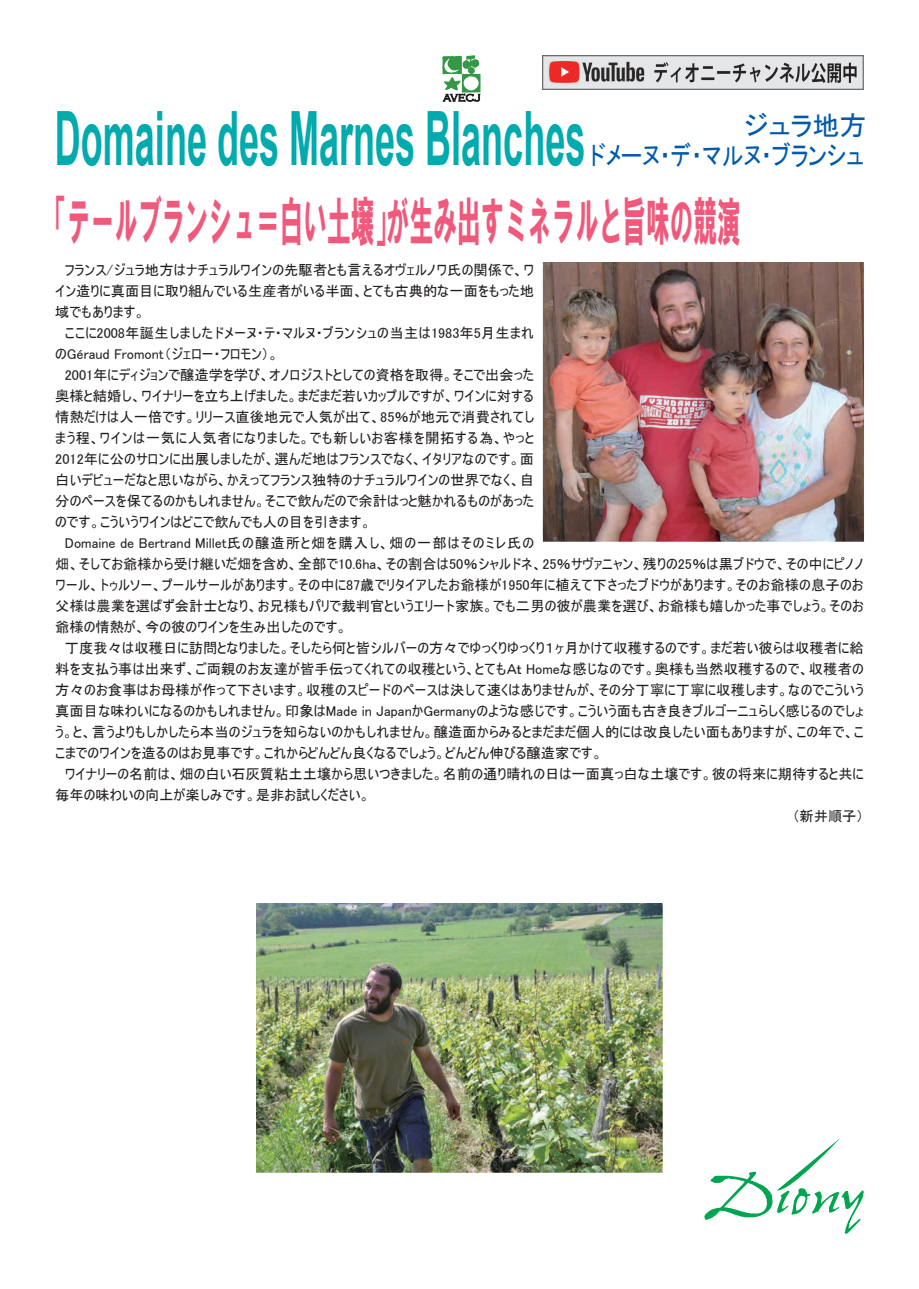
<style>
.page{position:relative;width:919px;height:1289px;background:#fff}
.page>*{position:absolute;margin:0;border:0;box-sizing:border-box;transform-origin:0 0}
.t1{font:700 75px "Arial";color:#00aaad;scale:.48 1}
.t2{font:52.5px "HG Soei Kakugothic UB";color:#f0597b;scale:.45 1}
.t3{font:27px/30.5px "JK P Gothic";color:#015aaa;text-align:right}
.t4{font:14.25px "MS UI Gothic";letter-spacing:.005em;color:#231f20}
.t5{font:14.25px "MS UI Gothic";letter-spacing:.04em;color:#231f20}
.t6{font:14.25px "MS UI Gothic";letter-spacing:.03em;color:#231f20}
.t7{font:14.25px "MS UI Gothic";letter-spacing:.045em;color:#231f20}
</style>
<div class="page">
<svg style="left:704px;top:1138px;width:160px;height:95px"></svg>
<img style="left:256px;top:903px;width:407px;height:269px">
<svg style="left:442px;top:55px;width:38px;height:47px"></svg>
<img style="left:542px;top:262px;width:322px;height:279px">
<img style="left:542px;top:55px;width:321px;height:34px">
<h1 class="t1" style="left:55px;top:86px;width:1106px">Domaine des Marnes Blanches</h1>
<h3 class="t3" style="left:590px;top:110px;width:278px">ジュラ地方<br>ドメーヌ・デ・マルヌ・ブランシュ</h3>
<h2 class="t2" style="left:43px;top:195px;width:1550px">「テールブランシュ＝白い土壌」が生み出すミネラルと旨味の競演</h2>
<p class="t4" style="left:55px;top:262px;width:480px">　フランス/ジュラ地方はナチュラルワインの先駆者とも言えるオヴェルノワ氏の関係で、ワ</p>
<p class="t4" style="left:55px;top:283px;width:480px">イン造りに真面目に取り組んでいる生産者がいる半面、とても古典的な一面をもった地</p>
<p class="t4" style="left:55px;top:304px;width:91px">域でもあります。</p>
<p class="t6" style="left:55px;top:325px;width:480px">　ここに2008年誕生しましたドメーヌ・テ・マルヌ・ブランシュの当主は1983年5月生まれ</p>
<p class="t4" style="left:55px;top:346px;width:225px">のGéraud Fromont（ジェロー・フロモン）。</p>
<p class="t4" style="left:55px;top:367px;width:480px">　2001年にディジョンで醸造学を学び、オノロジストとしての資格を取得。そこで出会った</p>
<p class="t4" style="left:55px;top:388px;width:480px">奥様と結婚し、ワイナリーを立ち上げました。まだまだ若いカップルですが、ワインに対する</p>
<p class="t4" style="left:55px;top:410px;width:480px">情熱だけは人一倍です。リリース直後地元で人気が出て、85％が地元で消費されてし</p>
<p class="t7" style="left:55px;top:431px;width:480px">まう程、ワインは一気に人気者になりました。でも新しいお客様を開拓する為、やっと</p>
<p class="t4" style="left:55px;top:452px;width:480px">2012年に公のサロンに出展しましたが、選んだ地はフランスでなく、イタリアなのです。面</p>
<p class="t4" style="left:55px;top:473px;width:480px">白いデビューだなと思いながら、かえってフランス独特のナチュラルワインの世界でなく、自</p>
<p class="t4" style="left:55px;top:494px;width:480px">分のペースを保てるのかもしれません。そこで飲んだので余計はっと魅かれるものがあった</p>
<p class="t4" style="left:55px;top:515px;width:317px">のです。こういうワインはどこで飲んでも人の目を引きます。</p>
<p class="t5" style="left:55px;top:536px;width:480px">　Domaine de Bertrand Millet氏の醸造所と畑を購入し、畑の一部はそのミレ氏の</p>
<p class="t4" style="left:55px;top:557px;width:809px">畑、そしてお爺様から受け継いだ畑を含め、全部で10.6ha、その割合は50％シャルドネ、25％サヴァニャン、残りの25％は黒ブドウで、その中にピノノ</p>
<p class="t4" style="left:55px;top:578px;width:809px">ワール、トゥルソー、プールサールがあります。その中に87歳でリタイアしたお爺様が1950年に植えて下さったブドウがあります。そのお爺様の息子のお</p>
<p class="t4" style="left:55px;top:599px;width:809px">父様は農業を選ばず会計士となり、お兄様もパリで裁判官というエリート家族。でも二男の彼が農業を選び、お爺様も嬉しかった事でしょう。そのお</p>
<p class="t4" style="left:55px;top:620px;width:293px">爺様の情熱が、今の彼のワインを生み出したのです。</p>
<p class="t4" style="left:55px;top:641px;width:809px">　丁度我々は収穫日に訪問となりました。そしたら何と皆シルバーの方々でゆっくりゆっくり１ヶ月かけて収穫するのです。まだ若い彼らは収穫者に給</p>
<p class="t4" style="left:55px;top:662px;width:809px">料を支払う事は出来ず、ご両親のお友達が皆手伝ってくれての収穫という、とてもＡｔ Homeな感じなのです。奥様も当然収穫するので、収穫者の</p>
<p class="t4" style="left:55px;top:683px;width:809px">方々のお食事はお母様が作って下さいます。収穫のスピードのペースは決して速くはありませんが、その分丁寧に丁寧に収穫します。なのでこういう</p>
<p class="t4" style="left:55px;top:704px;width:809px">真面目な味わいになるのかもしれません。印象はMade in JapanかGermanyのような感じです。こういう面も古き良きブルゴーニュらしく感じるのでしょ</p>
<p class="t4" style="left:55px;top:725px;width:809px">う。と、言うよりもしかしたら本当のジュラを知らないのかもしれません。醸造面からみるとまだまだ個人的には改良したい面もありますが、この年で、こ</p>
<p class="t4" style="left:55px;top:746px;width:548px">こまでのワインを造るのはお見事です。これからどんどん良くなるでしょう。どんどん伸びる醸造家です。</p>
<p class="t4" style="left:55px;top:767px;width:810px">　ワイナリーの名前は、畑の白い石灰質粘土土壌から思いつきました。名前の通り晴れの日は一面真っ白な土壌です。彼の将来に期待すると共に</p>
<p class="t4" style="left:55px;top:788px;width:316px">毎年の味わいの向上が楽しみです。是非お試しください。</p>
<p class="t4" style="left:792px;top:809px;width:73px">（新井順子）</p>
</div>
